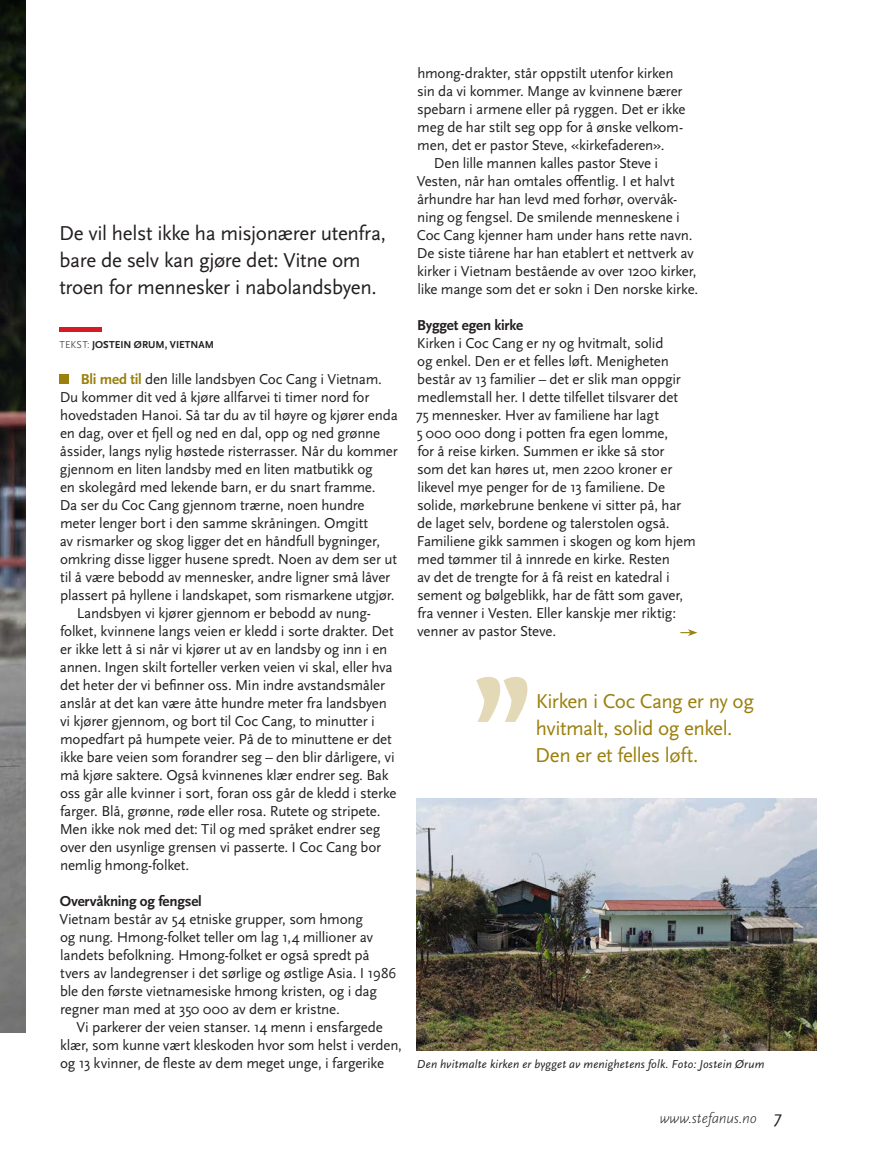
<style>
.page{position:relative;width:893px;height:1149px;background:#fff}
.page>*{position:absolute;margin:0;border:0;box-sizing:border-box;transform-origin:0 0}
.ingress{font:21px/27px "Scala Sans OT";letter-spacing:-.02em;color:#231f20}
.Utdrag{font:21px/27px "Scala Sans OT";letter-spacing:-.02em;color:#9b800d}
.brødtekst{font:15px/18px "Scala Sans OT";letter-spacing:-.015em;color:#231f20}
.Brødtekst_med_innrykk{font:15px/18px "Scala Sans OT";letter-spacing:-.015em;color:#231f20}
.mellomtittel{font:700 15px "Scala Sans OT";letter-spacing:-.015em;color:#231f20}
.t1{font:italic 300 15px "Scala Sans OT";letter-spacing:-.005em;color:#231f20}
.bildetekst{font:italic 12px "Scala Sans OT";letter-spacing:.015em;color:#231f20}
.Byline_7_12{font:700 10.5px "Scala Sans OT";color:#231f20}
.s1{font-weight:300}
.s2{font-weight:700;color:#9b800d}
.s3{font-weight:400;font-size:18px}
</style>
<div class="page">
<img style="left:0;top:0;width:26px;height:1032px">
<div style="left:60px;top:375px;width:9px;height:9px;background:#9b800d"></div>
<div style="left:60px;top:327px;width:42px;height:5px;background:#d51c25"></div>
<svg style="left:680px;top:629px;width:17px;height:7px"></svg>
<img style="left:417px;top:798px;width:399px;height:252px">
<svg style="left:476px;top:677px;width:51px;height:44px"></svg>
<p class="ingress" style="left:59px;top:220px;width:328px">De vil helst ikke ha misjonærer utenfra, bare de selv kan gjøre det: Vitne om troen for mennesker i nabolandsbyen.</p>
<p class="Byline_7_12" style="left:60px;top:338px;width:156px"><span class="s1">TEKST:</span> JOSTEIN ØRUM, VIETNAM</p>
<p class="brødtekst" style="left:60px;top:370px;width:340px;text-indent:21px"><span class="s2">Bli med til</span> den lille landsbyen Coc Cang i Vietnam.<br>Du kommer dit ved å kjøre allfarvei ti timer nord for hovedstaden Hanoi. Så tar du av til høyre og kjører enda en dag, over et fjell og ned en dal, opp og ned grønne åssider, langs nylig høstede risterrasser. Når du kommer gjennom en liten landsby med en liten matbutikk og<br>en skolegård med lekende barn, er du snart framme.<br>Da ser du Coc Cang gjennom trærne, noen hundre meter lenger bort i den samme skråningen. Omgitt<br>av rismarker og skog ligger det en håndfull bygninger, omkring disse ligger husene spredt. Noen av dem ser ut til å være bebodd av mennesker, andre ligner små låver plassert på hyllene i landskapet, som rismarkene utgjør.</p>
<p class="Brødtekst_med_innrykk" style="left:60px;top:604px;width:338px;text-indent:17px">Landsbyen vi kjører gjennom er bebodd av nung&shy;folket, kvinnene langs veien er kledd i sorte drakter. Det er ikke lett å si når vi kjører ut av en landsby og inn i en annen. Ingen skilt forteller verken veien vi skal, eller hva det heter der vi befinner oss. Min indre avstandsmåler anslår at det kan være åtte hundre meter fra landsbyen vi kjører gjennom, og bort til Coc Cang, to minutter i mopedfart på humpete veier. På de to minuttene er det ikke bare veien som forandrer seg – den blir dårligere, vi må kjøre saktere. Også kvinnenes klær endrer seg. Bak oss går alle kvinner i sort, foran oss går de kledd i sterke farger. Blå, grønne, røde eller rosa. Rutete og stripete.<br>Men ikke nok med det: Til og med språket endrer seg over den usynlige grensen vi passerte. I Coc Cang bor nemlig hmong-folket.</p>
<p class="mellomtittel" style="left:60px;top:892px;width:144px">Overvåkning og fengsel</p>
<p class="brødtekst" style="left:60px;top:910px;width:338px">Vietnam består av 54 etniske grupper, som hmong<br>og nung. Hmong-folket teller om lag 1,4 millioner av landets befolkning. Hmong-folket er også spredt på tvers av landegrenser i det sørlige og østlige Asia. I 1986 ble den første vietnamesiske hmong kristen, og i dag regner man med at 350 000 av dem er kristne.</p>
<p class="Brødtekst_med_innrykk" style="left:60px;top:1018px;width:343px;text-indent:16px">Vi parkerer der veien stanser. 14 menn i ensfargede klær, som kunne vært kleskoden hvor som helst i verden, og 13 kvinner, de fleste av dem meget unge, i fargerike</p>
<p class="Brødtekst_med_innrykk" style="left:417px;top:64px;width:270px">hmong-drakter, står oppstilt utenfor kirken sin da vi kommer. Mange av kvinnene bærer spebarn i armene eller på ryggen. Det er ikke meg de har stilt seg opp for å ønske velkom&shy;men, det er pastor Steve, «kirkefaderen».</p>
<p class="Brødtekst_med_innrykk" style="left:417px;top:154px;width:283px;text-indent:17px">Den lille mannen kalles pastor Steve i Vesten, når han omtales offentlig. I et halvt århundre har han levd med forhør, overvåk&shy;ning og fengsel. De smilende menneskene i Coc Cang kjenner ham under hans rette navn.<br>De siste tiårene har han etablert et nettverk av kirker i Vietnam bestående av over 1200 kirker, like mange som det er sokn i Den norske kirke.</p>
<p class="mellomtittel" style="left:417px;top:316px;width:107px">Bygget egen kirke</p>
<p class="brødtekst" style="left:416px;top:334px;width:281px">Kirken i Coc Cang er ny og hvitmalt, solid<br>og enkel. Den er et felles løft. Menigheten består av 13 familier – det er slik man oppgir medlemstall her. I dette tilfellet tilsvarer det<br>75 mennesker. Hver av familiene har lagt<br>5 000 000 dong i potten fra egen lomme,<br>for å reise kirken. Summen er ikke så stor<br>som det kan høres ut, men 2200 kroner er likevel mye penger for de 13 familiene. De solide, mørkebrune benkene vi sitter på, har de laget selv, bordene og talerstolen også.<br>Familiene gikk sammen i skogen og kom hjem med tømmer til å innrede en kirke. Resten<br>av det de trengte for å få reist en katedral i sement og bølgeblikk, har de fått som gaver, fra venner i Vesten. Eller kanskje mer riktig: venner av pastor Steve.</p>
<p class="Utdrag" style="left:535px;top:688px;width:220px">Kirken i Coc Cang er ny og hvitmalt, solid og enkel.<br>Den er et felles løft.</p>
<p class="bildetekst" style="left:417px;top:1057px;width:349px">Den hvitmalte kirken er bygget av menighetens folk. Foto: Jostein Ørum</p>
<p class="t1" style="left:660px;top:1109px;width:123px">www.stefanus.no <span class="s3">7</span></p>
</div>
